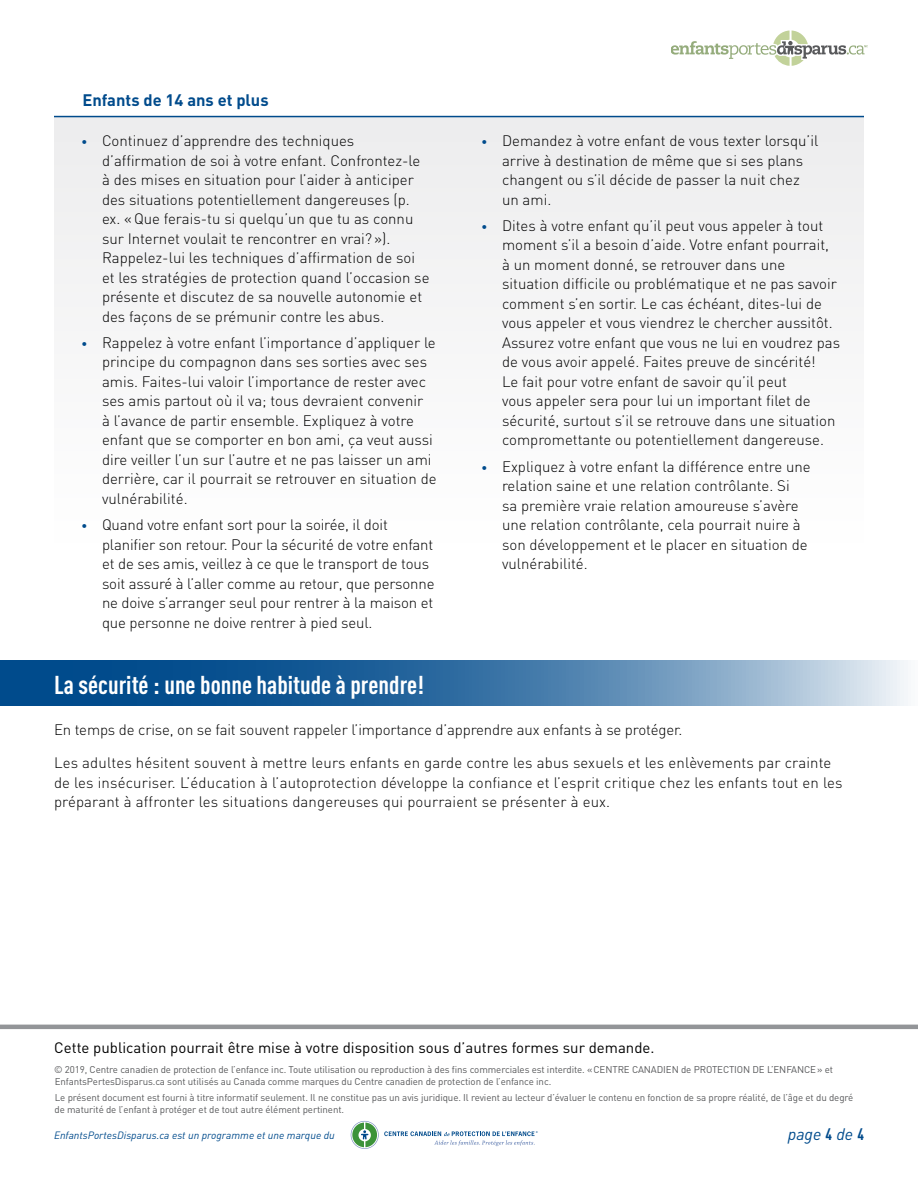
<style>
.page{position:relative;width:918px;height:1188px;background:#fff}
.page>*{position:absolute;margin:0;border:0;box-sizing:border-box;transform-origin:0 0}
.t1{font:700 25.5px "DIN Cond";color:#fff}
.t2{font:700 16.5px "DIN";color:#004b8c}
.t3{font:italic 16.5px "DIN";color:#004b8c}
.t4{font:300 15px/19.5px "DIN";color:#000}
.t5{font:15px "DIN";color:#000}
.t6{font:italic 10.5px "DIN";color:#004b8c}
.t7{font:9.75px/12px "DIN";letter-spacing:-.01em;color:#58595b}
.s1{font-size:12px;color:#004b8c}
.s2{font-family:"DIN Cond";font-weight:700;font-style:normal}
</style>
<div class="page">
<hr style="left:0;top:1025px;width:918px;height:4px;background:#939598">
<svg style="left:351px;top:1121px;width:187px;height:28px"></svg>
<div style="left:54px;top:116px;width:809px;height:426px;background:#f5f5f6"></div>
<hr style="left:54px;top:116px;width:810px;height:1px;background:#004b8c">
<svg style="left:0;top:660px;width:908px;height:46px;background:#477cab"></svg>
<svg style="left:671px;top:30px;width:197px;height:36px"></svg>
<p class="t2" style="left:82px;top:90px;width:188px">Enfants de 14 ans et plus</p>
<p class="t4" style="left:102px;top:131px;width:329px;text-indent:-21px"><span class="s1">•</span> Continuez d’apprendre des techniques d’affirmation de soi à votre enfant. Confrontez-le à des mises en situation pour l’aider à anticiper des situations potentiellement dangereuses (p. ex. «Que ferais-tu si quelqu’un que tu as connu sur Internet voulait te rencontrer en vrai?»).<br>Rappelez-lui les techniques d’affirmation de soi et les stratégies de protection quand l’occasion se présente et discutez de sa nouvelle autonomie et des façons de se prémunir contre les abus.</p>
<p class="t4" style="left:102px;top:333px;width:336px;text-indent:-21px"><span class="s1">•</span> Rappelez à votre enfant l’importance d’appliquer le principe du compagnon dans ses sorties avec ses amis. Faites-lui valoir l’importance de rester avec ses amis partout où il va; tous devraient convenir<br>à l’avance de partir ensemble. Expliquez à votre enfant que se comporter en bon ami, ça veut aussi dire veiller l’un sur l’autre et ne pas laisser un ami derrière, car il pourrait se retrouver en situation de vulnérabilité.</p>
<p class="t4" style="left:102px;top:515px;width:334px;text-indent:-21px"><span class="s1">•</span> Quand votre enfant sort pour la soirée, il doit planifier son retour. Pour la sécurité de votre enfant et de ses amis, veillez à ce que le transport de tous soit assuré à l’aller comme au retour, que personne ne doive s’arranger seul pour rentrer à la maison et que personne ne doive rentrer à pied seul.</p>
<p class="t4" style="left:502px;top:131px;width:318px;text-indent:-21px"><span class="s1">•</span> Demandez à votre enfant de vous texter lorsqu’il arrive à destination de même que si ses plans changent ou s’il décide de passer la nuit chez un ami.</p>
<p class="t4" style="left:502px;top:216px;width:340px;text-indent:-21px"><span class="s1">•</span> Dites à votre enfant qu’il peut vous appeler à tout moment s’il a besoin d’aide. Votre enfant pourrait, à un moment donné, se retrouver dans une situation difficile ou problématique et ne pas savoir comment s’en sortir. Le cas échéant, dites-lui de vous appeler et vous viendrez le chercher aussitôt.<br>Assurez votre enfant que vous ne lui en voudrez pas de vous avoir appelé. Faites preuve de sincérité!<br>Le fait pour votre enfant de savoir qu’il peut<br>vous appeler sera pour lui un important filet de sécurité, surtout s’il se retrouve dans une situation compromettante ou potentiellement dangereuse.</p>
<p class="t4" style="left:502px;top:456px;width:310px;text-indent:-21px"><span class="s1">•</span> Expliquez à votre enfant la différence entre une relation saine et une relation contrôlante. Si<br>sa première vraie relation amoureuse s’avère une relation contrôlante, cela pourrait nuire à son développement et le placer en situation de vulnérabilité.</p>
<h1 class="t1" style="left:54px;top:669px;width:371px">La sécurité : une bonne habitude à prendre!</h1>
<p class="t4" style="left:54px;top:720px;width:630px">En temps de crise, on se fait souvent rappeler l’importance d’apprendre aux enfants à se protéger.</p>
<p class="t4" style="left:54px;top:753px;width:790px">Les adultes hésitent souvent à mettre leurs enfants en garde contre les abus sexuels et les enlèvements par crainte de les insécuriser. L’éducation à l’autoprotection développe la confiance et l’esprit critique chez les enfants tout en les préparant à affronter les situations dangereuses qui pourraient se présenter à eux.</p>
<p class="t5" style="left:54px;top:1038px;width:602px">Cette publication pourrait être mise à votre disposition sous d’autres formes sur demande.</p>
<p class="t7" style="left:54px;top:1063px;width:781px">© 2019, Centre canadien de protection de l’enfance inc. Toute utilisation ou reproduction à des fins commerciales est interdite. «CENTRE CANADIEN de PROTECTION DE L’ENFANCE» et<br>EnfantsPertesDisparus.ca sont utilisés au Canada comme marques du Centre canadien de protection de l’enfance inc.</p>
<p class="t7" style="left:55px;top:1092px;width:800px">Le présent document est fourni à titre informatif seulement. Il ne constitue pas un avis juridique. Il revient au lecteur d’évaluer le contenu en fonction de sa propre réalité, de l’âge et du degré de maturité de l’enfant à protéger et de tout autre élément pertinent.</p>
<p class="t6" style="left:54px;top:1129px;width:282px">EnfantsPortesDisparus.ca est un programme et une marque du</p>
<p class="t3" style="left:788px;top:1124px;width:78px">page <span class="s2">4</span> de <span class="s2">4</span></p>
</div>
